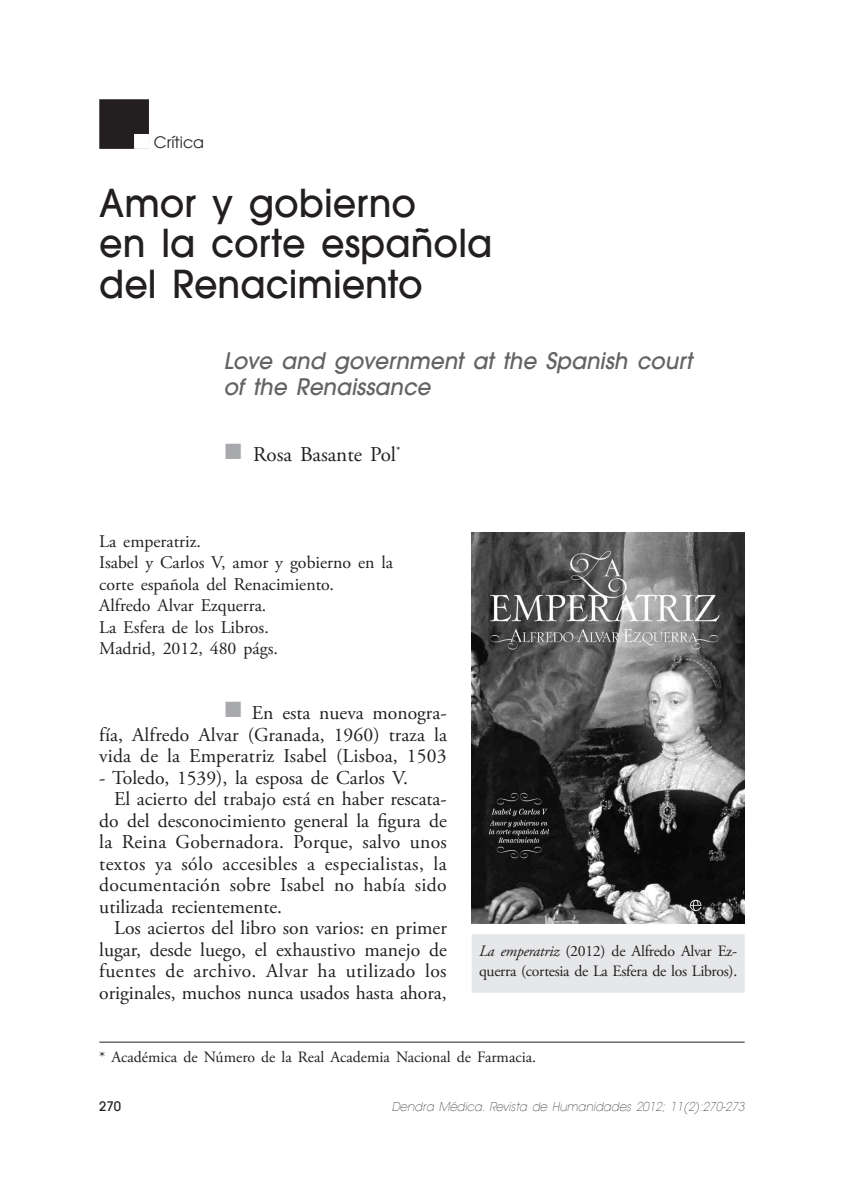
<style>
.page{position:relative;width:844px;height:1191px;background:#fff}
.page>*{position:absolute;margin:0;border:0;box-sizing:border-box;transform-origin:0 0}
.t1{font:500 38.5px/40.2px "Avant Garde LT";color:#231f20;scale:.95 1}
.t2{font:italic 500 22.75px/26.2px "Avant Garde LT";color:#636366;scale:.95 1}
.Texto{font:21px "Adobe Garamond Pro";color:#231f20}
.Cuerpo_texto{font:19.6px/21.5px "Adobe Garamond Pro";color:#231f20;text-align:justify}
.Cuerpo_texto-2{font:17.85px "Adobe Garamond Pro";color:#231f20}
.Cuerpo_texto-3{font:15.75px/20.5px "Adobe Garamond Pro";letter-spacing:-.02em;color:#231f20}
.Notas{font:15.75px "Adobe Garamond Pro";color:#231f20}
.t3{font:15.75px "Avant Garde LT";color:#231f20}
.t4{font:500 13.12px "Avant Garde LT";color:#231f20}
.t5{font:italic 200 12.25px "Avant Garde LT";color:#231f20;scale:.95 1}
.s1{color:#a8a9ad}
.s2{font-style:italic}
</style>
<div class="page">
<div style="left:471px;top:934px;width:273px;height:58px;background:#e6e7e9"></div>
<img style="left:471px;top:532px;width:273px;height:391px">
<div style="left:100px;top:100px;width:48px;height:48px;background:#231f20"></div>
<div style="left:99px;top:99px;width:50px;height:50px;border:2px solid #231f20"></div>
<div style="left:134px;top:134px;width:15px;height:15px;background:#fff;border:2px solid #fff"></div>
<hr style="left:99px;top:1041px;width:645px;height:1px;background:#231f20">
<p class="t3" style="left:154px;top:133px;width:52px">Crítica</p>
<p class="t1" style="left:99px;top:183px;width:415px">Amor y gobierno<br>en la corte española del Renacimiento</p>
<p class="t2" style="left:223px;top:347px;width:495px">Love and government at the Spanish court of the Renaissance</p>
<p class="Texto" style="left:223px;top:441px;width:179px"><span class="s1">■</span> Rosa Basante Pol<sup>*</sup></p>
<p class="Cuerpo_texto-2" style="left:99px;top:530px;width:103px">La emperatriz.</p>
<p class="Cuerpo_texto-2" style="left:99px;top:552px;width:295px">Isabel y Carlos V, amor y gobierno en la</p>
<p class="Cuerpo_texto-2" style="left:99px;top:573px;width:236px">corte española del Renacimiento.</p>
<p class="Cuerpo_texto-2" style="left:99px;top:595px;width:169px">Alfredo Alvar Ezquerra.</p>
<p class="Cuerpo_texto-2" style="left:99px;top:616px;width:171px">La Esfera de los Libros.</p>
<p class="Cuerpo_texto-2" style="left:99px;top:638px;width:180px">Madrid, 2012, 480 págs.</p>
<p class="Cuerpo_texto" style="left:99px;top:702px;width:349px;text-indent:124px"><span class="s1">■</span> En esta nueva monogra&shy;fía, Alfredo Alvar (Granada, 1960) traza la vida de la Emperatriz Isabel (Lisboa, 1503</p>
<p class="Cuerpo_texto" style="left:99px;top:767px;width:310px">- Toledo, 1539), la esposa de Carlos V.</p>
<p class="Cuerpo_texto" style="left:99px;top:789px;width:349px;text-indent:15px">El acierto del trabajo está en haber rescata&shy;do del desconocimiento general la figura de la Reina Gobernadora. Porque, salvo unos textos ya sólo accesibles a especialistas, la documentación sobre Isabel no había sido utilizada recientemente.</p>
<p class="Cuerpo_texto" style="left:99px;top:918px;width:349px;text-indent:15px">Los aciertos del libro son varios: en primer lugar, desde luego, el exhaustivo manejo de fuentes de archivo. Alvar ha utilizado los originales, muchos nunca usados hasta ahora,</p>
<p class="Cuerpo_texto-3" style="left:479px;top:941px;width:259px"><span class="s2">La emperatriz</span> (2012) de Alfredo Alvar Ez&shy;querra (cortesia de La Esfera de los Libros).</p>
<p class="Notas" style="left:99px;top:1047px;width:438px">* Académica de Número de la Real Academia Nacional de Farmacia.</p>
<p class="t4" style="left:99px;top:1098px;width:23px">270</p>
<p class="t5" style="left:391px;top:1099px;width:373px">Dendra Médica. Revista de Humanidades 2012; 11(2):270-273</p>
</div>
